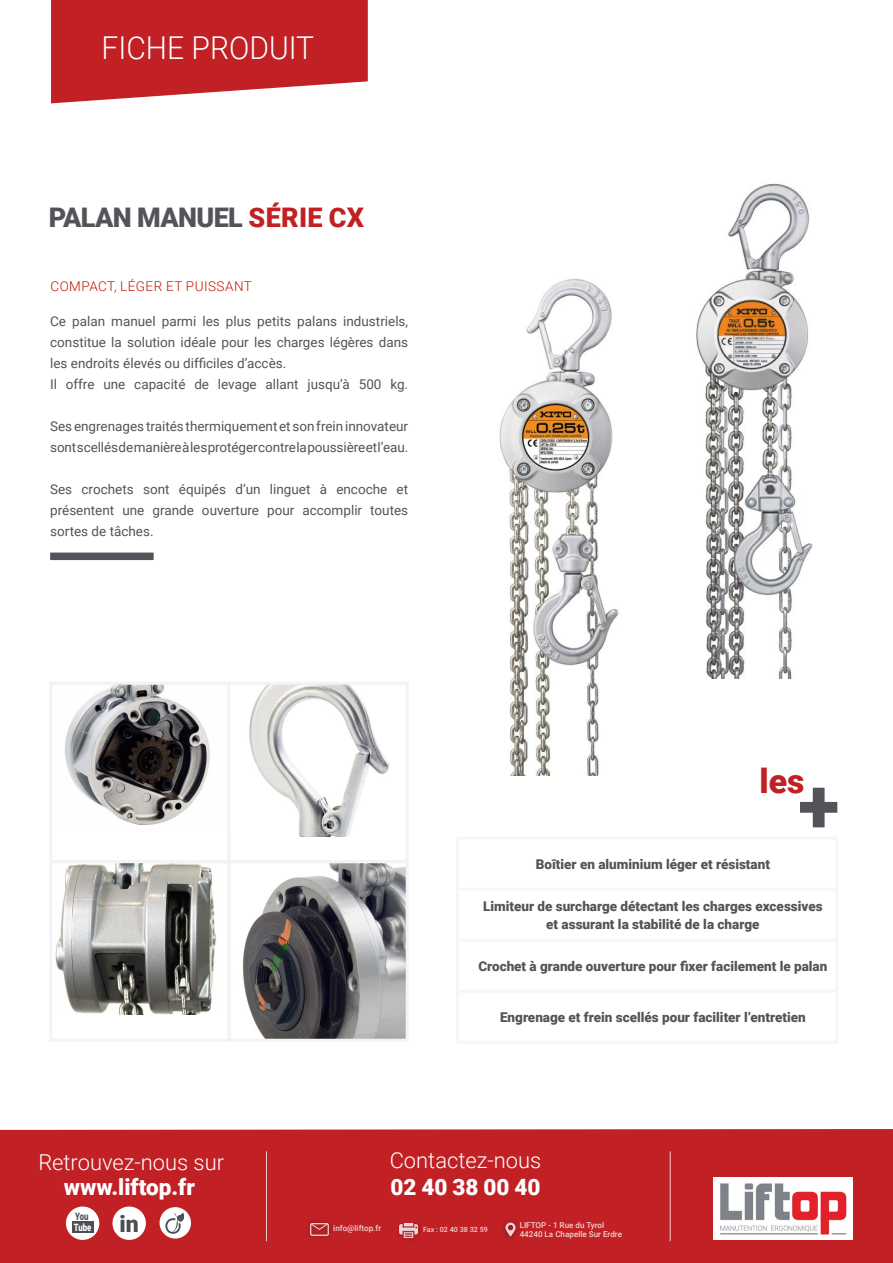
<style>
.page{position:relative;width:893px;height:1263px;background:#fff}
.page>*{position:absolute;margin:0;border:0;box-sizing:border-box;transform-origin:0 0}
.Texte_liste{font:900 76.65px "Roboto";color:#535459}
.t1{font:45px "Bebas Neue";letter-spacing:.075em;color:#fff}
.Texte_liste-2{font:900 33.75px "Roboto";color:#c12025}
.t2{font:300 31.5px "Roboto";color:#fff;scale:.95 1}
.TITRE_PRODUIT{font:900 27px "Roboto";letter-spacing:-.02em;color:#535459}
.t3{font:900 23.1px "Roboto";color:#4b4f54}
.CONTACTEZ_NOUS{font:900 22.5px "Roboto";color:#fff}
.t4{font:300 21.9px "Roboto";color:#fff}
.Texte_presentation_f{font:13.5px/21px "Roboto";color:#535459}
.Textes_tableaux{font:900 13.5px "Roboto";color:#535459}
.Textes{font:13.5px/21px "Roboto";color:#535459;text-align:justify}
.Sous_titre_produit{font:300 13.5px "Roboto";letter-spacing:.035em;color:#c21604}
.t5{font:900 10.2px "Roboto";color:#fff;scale:.76 1}
.t6{font:900 10.2px "Roboto";color:#4b4f54;scale:.76 1}
.t7{font:500 8.1px/9.8px "Roboto";color:#fff}
.t8{font:500 7.2px "Roboto";color:#fff}
.s1{color:#c12025}
</style>
<div class="page">
<div style="left:0;top:1129px;width:893px;height:134px;background:#c12025"></div>
<svg style="left:51px;top:0;width:317px;height:103px;background:#c7373b"></svg>
<hr style="left:670px;top:1151px;width:1px;height:90px;background:#fff">
<hr style="left:266px;top:1151px;width:1px;height:90px;background:#fff">
<div style="left:399px;top:1223px;width:22px;height:19px;background:#231f20;opacity:.7"></div>
<img style="left:400px;top:1223px;width:17px;height:15px">
<div style="left:305px;top:1218px;width:28px;height:22px;background:#b71f24"></div>
<div style="left:310px;top:1223px;width:19px;height:13px;border:1px solid #fff"></div>
<svg style="left:310px;top:1223px;width:18px;height:7px"></svg>
<div style="left:501px;top:1218px;width:19px;height:22px;background:#231f20;opacity:.7"></div>
<svg style="left:505px;top:1222px;width:11px;height:15px"></svg>
<img style="left:714px;top:1177px;width:139px;height:63px">
<div style="left:66px;top:1206px;width:33px;height:34px;background:#fff;border-radius:50%"></div>
<div style="left:72px;top:1221px;width:22px;height:12px;background:#4b4f54"></div>
<div style="left:112px;top:1206px;width:34px;height:34px;background:#fff;border-radius:50%"></div>
<div style="left:160px;top:1207px;width:31px;height:31px;background:#fff;border-radius:50%"></div>
<svg style="left:165px;top:1212px;width:19px;height:22px"></svg>
<img style="left:696px;top:183px;width:117px;height:495px">
<img style="left:499px;top:279px;width:119px;height:496px">
<div style="left:50px;top:553px;width:104px;height:7px;background:#535459"></div>
<img style="left:64px;top:686px;width:146px;height:139px">
<div style="left:49px;top:682px;width:182px;height:181px;border:3px solid #f2f3f4"></div>
<img style="left:55px;top:864px;width:162px;height:151px">
<div style="left:49px;top:860px;width:182px;height:182px;border:3px solid #f2f3f4"></div>
<img style="left:249px;top:686px;width:141px;height:150px">
<div style="left:227px;top:682px;width:182px;height:181px;border:3px solid #f2f3f4"></div>
<img style="left:243px;top:864px;width:162px;height:174px">
<div style="left:227px;top:860px;width:182px;height:182px;border:3px solid #f2f3f4"></div>
<hr style="left:456px;top:837px;width:382px;height:3px;background:#f5f7f7">
<hr style="left:456px;top:840px;width:3px;height:48px;background:#f5f7f7">
<hr style="left:835px;top:840px;width:3px;height:48px;background:#f5f7f7">
<hr style="left:456px;top:888px;width:382px;height:3px;background:#f5f7f7">
<hr style="left:456px;top:891px;width:3px;height:48px;background:#f5f7f7">
<hr style="left:835px;top:891px;width:3px;height:48px;background:#f5f7f7">
<hr style="left:456px;top:939px;width:382px;height:3px;background:#f5f7f7">
<hr style="left:456px;top:942px;width:3px;height:48px;background:#f5f7f7">
<hr style="left:835px;top:942px;width:3px;height:48px;background:#f5f7f7">
<hr style="left:456px;top:990px;width:382px;height:3px;background:#f5f7f7">
<hr style="left:456px;top:993px;width:3px;height:48px;background:#f5f7f7">
<hr style="left:835px;top:993px;width:3px;height:48px;background:#f5f7f7">
<hr style="left:456px;top:1041px;width:382px;height:3px;background:#f5f7f7">
<h3 class="t2" style="left:102px;top:26px;width:225px">FICHE PRODUIT</h3>
<h2 class="t1" style="left:60px;top:31px;width:240px">FICHE PRODUIT</h2>
<p class="TITRE_PRODUIT" style="left:49px;top:198px;width:317px">PALAN MANUEL <span class="s1">SÉRIE CX</span></p>
<p class="Sous_titre_produit" style="left:50px;top:277px;width:203px">COMPACT, LÉGER ET PUISSANT</p>
<p class="Textes" style="left:50px;top:310px;width:360px">Ce palan manuel parmi les plus petits palans industriels, constitue la solution idéale pour les charges légères dans les endroits élevés ou difficiles d’accès.</p>
<p class="Textes" style="left:50px;top:373px;width:360px">Il offre une capacité de levage allant jusqu’à 500 kg.</p>
<p class="Texte_presentation_f" style="left:50px;top:415px;width:360px">Ses engrenages traités thermiquement et son frein innovateur sont scellés de manière à les protéger contre la poussière et l’eau.</p>
<p class="Texte_presentation_f" style="left:50px;top:478px;width:360px;text-align:justify">Ses crochets sont équipés d’un linguet à encoche et présentent une grande ouverture pour accomplir toutes sortes de tâches.</p>
<p class="Texte_liste-2" style="left:759px;top:758px;width:46px">les</p>
<p class="Texte_liste" style="left:798px;top:752px;width:42px">+</p>
<p class="Textes_tableaux" style="left:536px;top:854px;width:236px">Boîtier en aluminium léger et résistant</p>
<p class="Textes_tableaux" style="left:483px;top:897px;width:341px">Limiteur de surcharge détectant les charges excessives</p>
<p class="Textes_tableaux" style="left:546px;top:915px;width:215px">et assurant la stabilité de la charge</p>
<p class="Textes_tableaux" style="left:478px;top:957px;width:351px">Crochet à grande ouverture pour fixer facilement le palan</p>
<p class="Textes_tableaux" style="left:500px;top:1008px;width:307px">Engrenage et frein scellés pour faciliter l’entretien</p>
<h3 class="t4" style="left:38px;top:1146px;width:187px">Retrouvez-nous sur</h3>
<h3 class="t4" style="left:390px;top:1144px;width:153px">Contactez-nous</h3>
<p class="CONTACTEZ_NOUS" style="left:64px;top:1171px;width:133px">www.liftop.fr</p>
<h3 class="CONTACTEZ_NOUS" style="left:391px;top:1171px;width:151px">02 40 38 00 40</h3>
<p class="t6" style="left:75px;top:1209px;width:19px">You</p>
<p class="t5" style="left:74px;top:1220px;width:25px">Tube</p>
<h3 class="t3" style="left:120px;top:1207px;width:21px">in</h3>
<p class="t7" style="left:333px;top:1223px;width:49px">info@liftop.fr</p>
<p class="t8" style="left:423px;top:1224px;width:66px">Fax : 02 40 38 32 59</p>
<p class="t7" style="left:520px;top:1219px;width:104px">LIFTOP - 1 Rue du Tyrol<br>44240 La Chapelle Sur Erdre</p>
</div>
